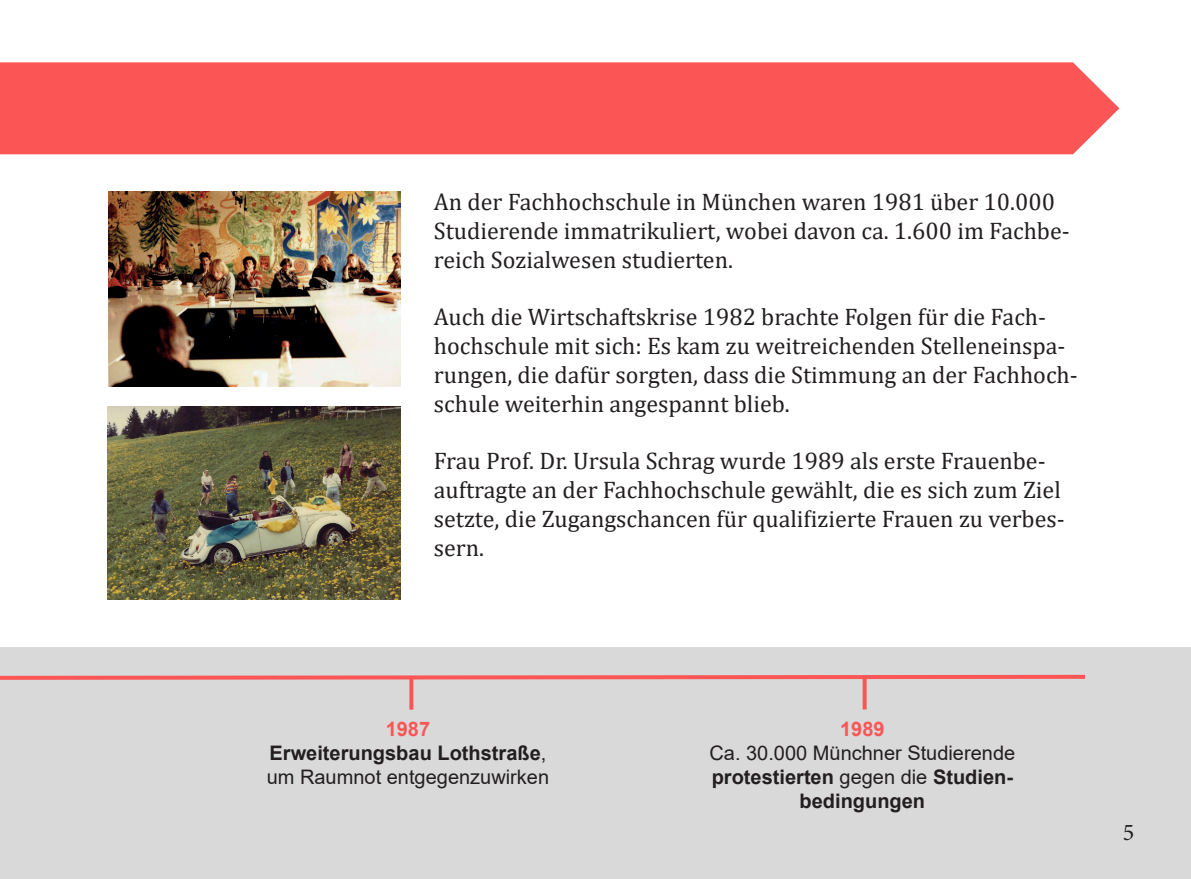
<style>
.page{position:relative;width:1191px;height:879px;background:#fff}
.page>*{position:absolute;margin:0;border:0;box-sizing:border-box;transform-origin:0 0}
.t1{font:24px/28.8px "Cambria";color:#231f20}
.t2{font:24px "Minion Pro";color:#231f20}
.t3{font:20px/24px "Arial";color:#231f20;text-align:center}
.t4{font:700 20px "Arial";color:#fc5555}
.s1{font-weight:700;color:#fc5555}
.s2{font-weight:700}
</style>
<div class="page">
<div style="left:0;top:62px;width:1120px;height:93px;background:#fc5555"></div>
<div style="left:0;top:647px;width:1191px;height:232px;background:#d9d9d9"></div>
<img style="left:108px;top:191px;width:293px;height:196px">
<img style="left:107px;top:406px;width:293px;height:193px">
<svg style="left:0;top:674px;width:1086px;height:9px"></svg>
<svg style="left:409px;top:679px;width:4px;height:30px"></svg>
<svg style="left:862px;top:679px;width:4px;height:30px"></svg>
<p class="t1" style="left:434px;top:187px;width:637px">An der Fachhochschule in München waren 1981 über 10.000<br>Studierende immatrikuliert, wobei davon ca. 1.600 im Fachbe&shy;reich Sozialwesen studierten.</p>
<p class="t1" style="left:434px;top:303px;width:645px">Auch die Wirtschaftskrise 1982 brachte Folgen für die Fach&shy;hochschule mit sich: Es kam zu weitreichenden Stelleneinspa&shy;rungen, die dafür sorgten, dass die Stimmung an der Fachhoch&shy;schule weiterhin angespannt blieb.</p>
<p class="t1" style="left:434px;top:447px;width:632px">Frau Prof. Dr. Ursula Schrag wurde 1989 als erste Frauenbe&shy;auftragte an der Fachhochschule gewählt, die es sich zum Ziel setzte, die Zugangschancen für qualifizierte Frauen zu verbes&shy;sern.</p>
<p class="t3" style="left:267px;top:716px;width:284px"><span class="s1">1987<br></span><span class="s2">Erweiterungsbau Lothstraße</span>, um Raumnot entgegenzuwirken</p>
<p class="t4" style="left:840px;top:714px;width:46px">1989</p>
<p class="t3" style="left:709px;top:740px;width:307px">Ca. 30.000 Münchner Studierende <span class="s2">protestierten</span> gegen die <span class="s2">Studien&shy;bedingungen</span></p>
<p class="t2" style="left:1123px;top:816px;width:13px">5</p>
</div>
